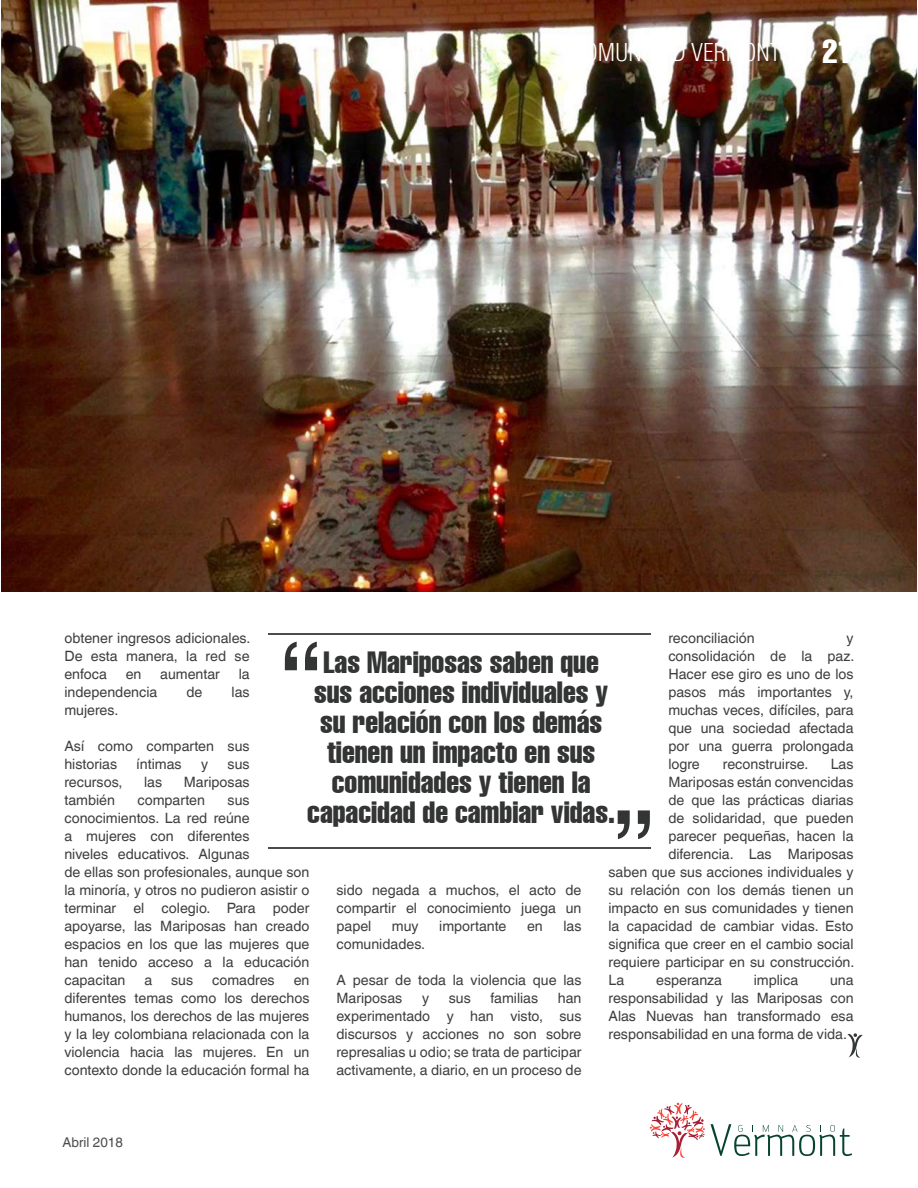
<style>
.page{position:relative;width:918px;height:1188px;background:#fff}
.page>*{position:absolute;margin:0;border:0;box-sizing:border-box;transform-origin:0 0}
.t1{font:extra-condensed 30px/30px "Helvetica";color:#333434;text-align:center}
.t2{font:300 condensed 24px "Helvetica";color:#fff}
.t3{font:14.25px/18px "Helvetica World";color:#3e3e3f;text-align:justify}
.t4{font:13.5px "Helvetica World";color:#4b4c4d}
.s1{font-weight:400;font-stretch:normal;font-size:33px}
.s2{font-weight:400;font-stretch:extra-condensed;font-size:33px}
</style>
<div class="page">
<svg style="left:711px;top:1124px;width:141px;height:32px"></svg>
<svg style="left:650px;top:1103px;width:55px;height:55px"></svg>
<svg style="left:847px;top:1033px;width:15px;height:25px"></svg>
<img style="left:1px;top:0;width:916px;height:591px">
<hr style="left:268px;top:633px;width:382px;height:2px;background:#4c4c4c">
<hr style="left:268px;top:847px;width:382px;height:2px;background:#4c4c4c">
<svg style="left:285px;top:642px;width:32px;height:28px"></svg>
<svg style="left:618px;top:810px;width:32px;height:29px"></svg>
<h2 class="t2" style="left:571px;top:37px;width:283px">COMUNIDAD VERMONT <span class="s1">:::</span> <span class="s2">21</span></h2>
<p class="t3" style="left:668px;top:629px;width:88px">reconciliación</p>
<p class="t3" style="left:64px;top:629px;width:188px">obtener ingresos adicionales.<br>De esta manera, la red se enfoca</p>
<p class="t3" style="left:668px;top:629px;width:188px;text-indent:178px">y consolidación de la paz.<br>Hacer ese giro es uno de los pasos más importantes y, muchas veces, difíciles, para que una sociedad afectada por una guerra prolongada logre</p>
<h1 class="t1" style="left:307px;top:647px;width:309px">Las Mariposas saben que sus acciones individuales y su relación con los demás tienen un impacto en sus comunidades y tienen la capacidad de cambiar vidas.</h1>
<p class="t3" style="left:126px;top:665px;width:17px">en</p>
<p class="t3" style="left:160px;top:665px;width:61px">aumentar</p>
<p class="t3" style="left:239px;top:665px;width:12px">la</p>
<p class="t3" style="left:64px;top:683px;width:94px">independencia</p>
<p class="t3" style="left:186px;top:683px;width:18px">de</p>
<p class="t3" style="left:232px;top:683px;width:20px">las</p>
<p class="t3" style="left:64px;top:701px;width:55px">mujeres.</p>
<p class="t3" style="left:64px;top:737px;width:187px">Así como comparten sus historias</p>
<p class="t3" style="left:137px;top:755px;width:47px">íntimas</p>
<p class="t3" style="left:201px;top:755px;width:9px">y</p>
<p class="t3" style="left:228px;top:755px;width:24px">sus</p>
<p class="t3" style="left:723px;top:755px;width:87px">reconstruirse.</p>
<p class="t3" style="left:831px;top:755px;width:24px">Las</p>
<p class="t3" style="left:668px;top:773px;width:187px">Mariposas están convencidas</p>
<p class="t3" style="left:668px;top:791px;width:187px">de que las prácticas diarias</p>
<p class="t3" style="left:668px;top:809px;width:187px">de solidaridad, que pueden</p>
<p class="t3" style="left:668px;top:827px;width:187px">parecer pequeñas, hacen la</p>
<p class="t3" style="left:668px;top:845px;width:187px">diferencia. Las Mariposas</p>
<p class="t3" style="left:609px;top:863px;width:247px">saben que sus acciones individuales y</p>
<p class="t3" style="left:609px;top:881px;width:247px">su relación con los demás tienen un</p>
<p class="t3" style="left:609px;top:899px;width:247px">impacto en sus comunidades y tienen</p>
<p class="t3" style="left:609px;top:917px;width:247px">la capacidad de cambiar vidas. Esto</p>
<p class="t3" style="left:609px;top:935px;width:247px">significa que creer en el cambio social</p>
<p class="t3" style="left:609px;top:953px;width:247px">requiere participar en su construcción.</p>
<p class="t3" style="left:609px;top:971px;width:17px">La</p>
<p class="t3" style="left:656px;top:971px;width:67px">esperanza</p>
<p class="t3" style="left:754px;top:971px;width:46px">implica</p>
<p class="t3" style="left:64px;top:773px;width:60px">recursos,</p>
<p class="t3" style="left:144px;top:773px;width:20px">las</p>
<p class="t3" style="left:184px;top:773px;width:67px">Mariposas</p>
<p class="t3" style="left:64px;top:791px;width:52px">también</p>
<p class="t3" style="left:138px;top:791px;width:69px">comparten</p>
<p class="t3" style="left:64px;top:791px;width:247px;text-align:left;text-indent:163px">sus conocimientos. La red reúne<br>a mujeres con diferentes<br>niveles educativos. Algunas<br>de ellas son profesionales, aunque son la minoría, y otros no pudieron asistir o terminar el colegio. Para poder apoyarse, las Mariposas han creado espacios en los que las mujeres que han tenido acceso a la educación capacitan</p>
<p class="t3" style="left:336px;top:881px;width:247px">sido negada a muchos, el acto de compartir el conocimiento juega un papel</p>
<p class="t3" style="left:392px;top:917px;width:28px">muy</p>
<p class="t3" style="left:439px;top:917px;width:69px">importante</p>
<p class="t3" style="left:527px;top:917px;width:17px">en</p>
<p class="t3" style="left:563px;top:917px;width:20px">las</p>
<p class="t3" style="left:336px;top:935px;width:90px">comunidades.</p>
<p class="t3" style="left:336px;top:971px;width:247px">A pesar de toda la violencia que las<br>Mariposas</p>
<p class="t3" style="left:144px;top:971px;width:9px">a</p>
<p class="t3" style="left:171px;top:971px;width:24px">sus</p>
<p class="t3" style="left:212px;top:971px;width:64px">comadres</p>
<p class="t3" style="left:64px;top:971px;width:247px;text-indent:229px">en diferentes temas como los derechos humanos, los derechos de las mujeres y la ley colombiana relacionada con la violencia hacia las mujeres. En un contexto donde la educación formal ha</p>
<p class="t3" style="left:609px;top:971px;width:247px;text-indent:222px">una responsabilidad y las Mariposas con Alas Nuevas han transformado esa responsabilidad en una forma de vida.</p>
<p class="t3" style="left:422px;top:989px;width:9px">y</p>
<p class="t3" style="left:449px;top:989px;width:24px">sus</p>
<p class="t3" style="left:491px;top:989px;width:49px">familias</p>
<p class="t3" style="left:336px;top:989px;width:247px;text-indent:221px">han experimentado y han visto, sus discursos y acciones no son sobre represalias u odio; se trata de participar activamente, a diario, en un proceso de</p>
<p class="t4" style="left:63px;top:1135px;width:62px">Abril 2018</p>
</div>
